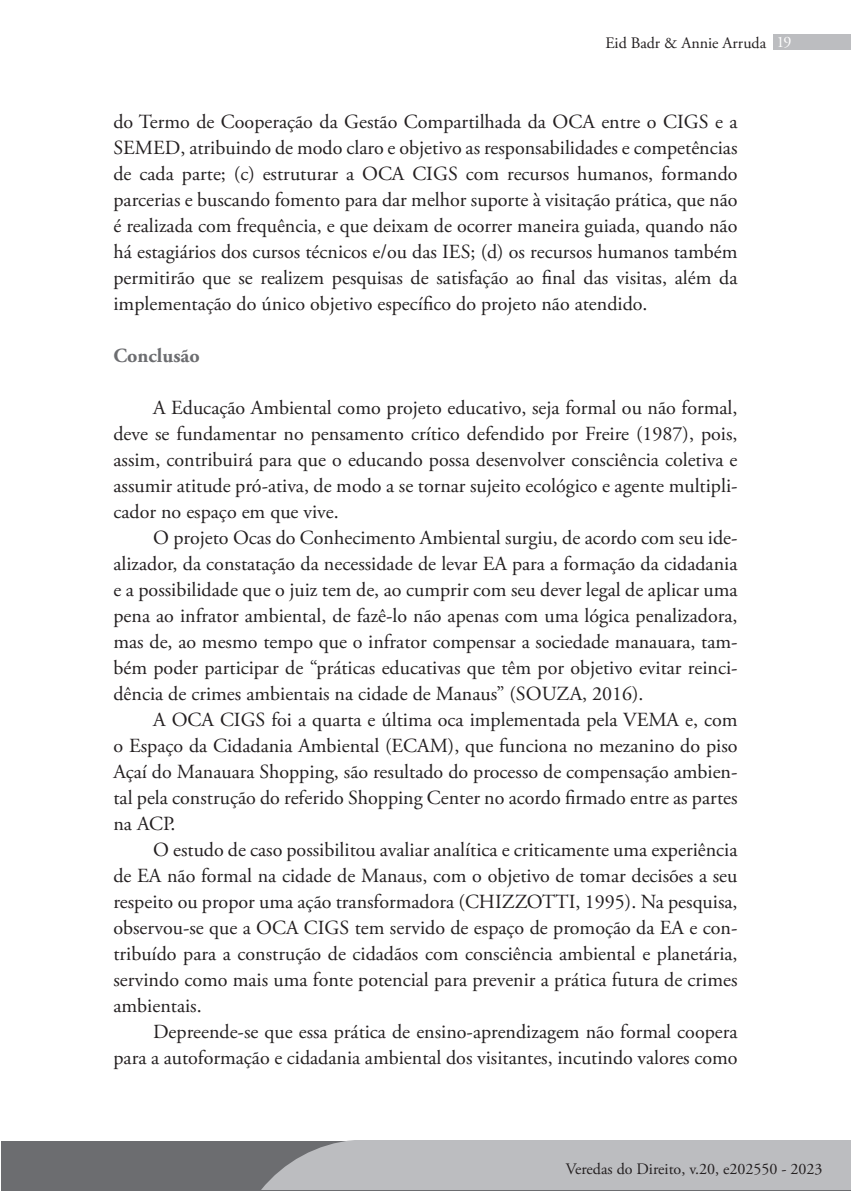
<style>
.page{position:relative;width:851px;height:1191px;background:#fff}
.page>*{position:absolute;margin:0;border:0;box-sizing:border-box;transform-origin:0 0}
.t1{font:20px/26px "Adobe Garamond Pro";color:#231f20;text-align:justify}
.t2{font:700 20px "Adobe Garamond Pro";color:#6c6d70}
.t3{font:16px "Adobe Garamond Pro";color:#231f20}
.s1{color:#fff}
</style>
<div class="page">
<div style="left:1px;top:1141px;width:849px;height:50px;background:#6c6d70"></div>
<hr style="left:0;top:1140px;width:1px;height:50px;background:#6c6d70">
<div style="left:773px;top:34px;width:77px;height:16px;background:#bcbdc0"></div>
<div style="left:261px;top:1140px;width:589px;height:50px;background:#bcbdc0"></div>
<p class="t3" style="left:605px;top:33px;width:187px">Eid Badr &amp; Annie Arruda <span class="s1">19</span></p>
<p class="t1" style="left:113px;top:109px;width:625px">do Termo de Cooperação da Gestão Compartilhada da OCA entre o CIGS e a SEMED, atribuindo de modo claro e objetivo as responsabilidades e competências de cada parte; (c) estruturar a OCA CIGS com recursos humanos, formando parcerias e buscando fomento para dar melhor suporte à visitação prática, que não é realizada com frequência, e que deixam de ocorrer maneira guiada, quando não há estagiários dos cursos técnicos e/ou das IES; (d) os recursos humanos também permitirão que se realizem pesquisas de satisfação ao final das visitas, além da implementação do único objetivo específico do projeto não atendido.</p>
<p class="t2" style="left:113px;top:344px;width:88px">Conclusão</p>
<p class="t1" style="left:113px;top:395px;width:625px;text-indent:40px">A Educação Ambiental como projeto educativo, seja formal ou não formal, deve se fundamentar no pensamento crítico defendido por Freire (1987), pois, assim, contribuirá para que o educando possa desenvolver consciência coletiva e assumir atitude pró-ativa, de modo a se tornar sujeito ecológico e agente multipli&shy;cador no espaço em que vive.</p>
<p class="t1" style="left:113px;top:525px;width:625px;text-indent:40px">O projeto Ocas do Conhecimento Ambiental surgiu, de acordo com seu ide&shy;alizador, da constatação da necessidade de levar EA para a formação da cidadania e a possibilidade que o juiz tem de, ao cumprir com seu dever legal de aplicar uma pena ao infrator ambiental, de fazê-lo não apenas com uma lógica penalizadora, mas de, ao mesmo tempo que o infrator compensar a sociedade manauara, tam&shy;bém poder participar de “práticas educativas que têm por objetivo evitar reinci&shy;dência de crimes ambientais na cidade de Manaus” (SOUZA, 2016).</p>
<p class="t1" style="left:113px;top:707px;width:625px;text-indent:40px">A OCA CIGS foi a quarta e última oca implementada pela VEMA e, com o Espaço da Cidadania Ambiental (ECAM), que funciona no mezanino do piso Açaí do Manauara Shopping, são resultado do processo de compensação ambien&shy;tal pela construção do referido Shopping Center no acordo firmado entre as partes na ACP.</p>
<p class="t1" style="left:113px;top:837px;width:625px;text-indent:40px">O estudo de caso possibilitou avaliar analítica e criticamente uma experiência de EA não formal na cidade de Manaus, com o objetivo de tomar decisões a seu respeito ou propor uma ação transformadora (CHIZZOTTI, 1995). Na pesquisa, observou-se que a OCA CIGS tem servido de espaço de promoção da EA e con&shy;tribuído para a construção de cidadãos com consciência ambiental e planetária, servindo como mais uma fonte potencial para prevenir a prática futura de crimes ambientais.</p>
<p class="t1" style="left:113px;top:1019px;width:625px;text-align:right">Depreende-se que essa prática de ensino-aprendizagem não formal coopera<br>para a autoformação e cidadania ambiental dos visitantes, incutindo valores como</p>
<p class="t3" style="left:565px;top:1159px;width:258px">Veredas do Direito, v.20, e202550 - 2023</p>
</div>
